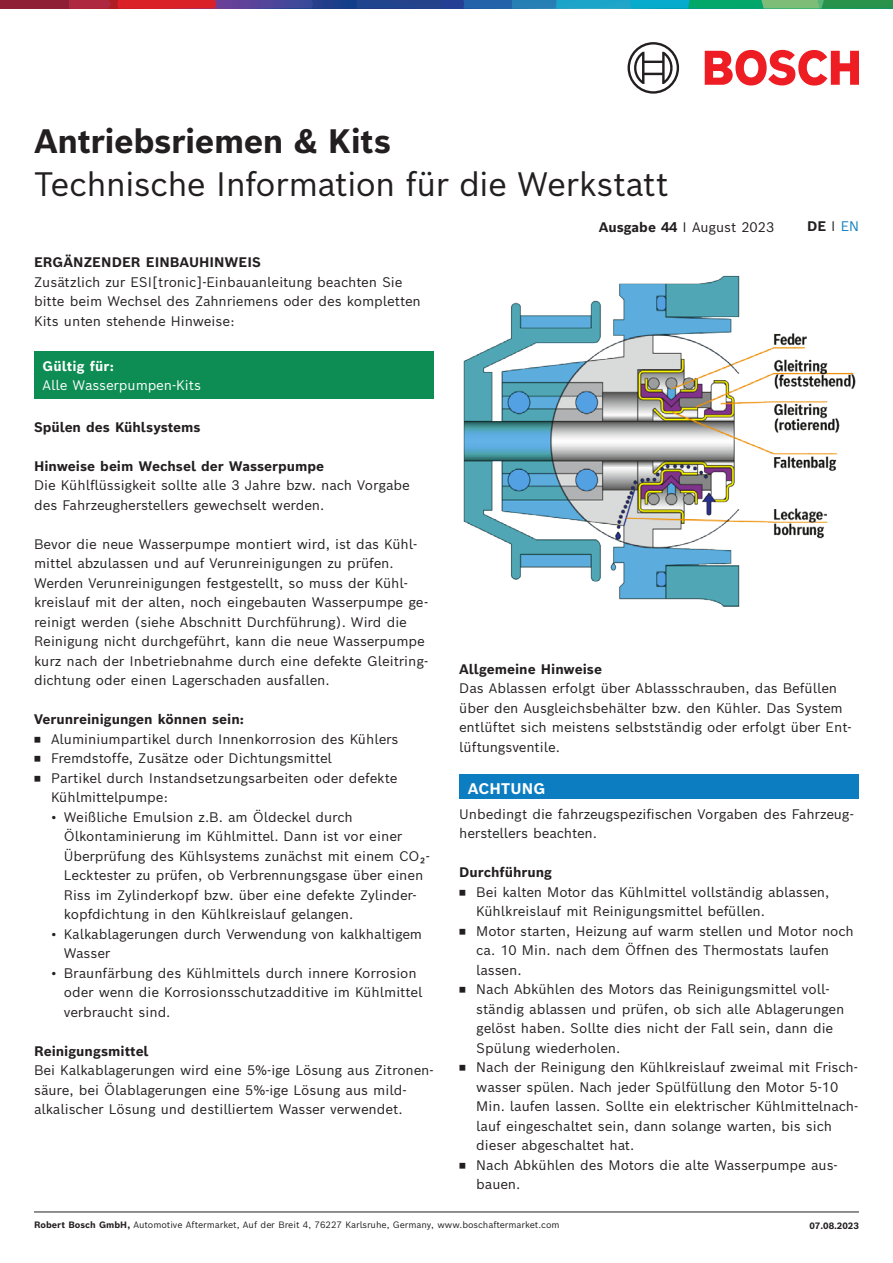
<style>
.page{position:relative;width:893px;height:1263px;background:#fff}
.page>*{position:absolute;margin:0;border:0;box-sizing:border-box;transform-origin:0 0}
.t1{font:33px "Bosch Sans";letter-spacing:-.025em;color:#231f20}
.t2{font:700 33px "Bosch Sans";letter-spacing:-.015em;color:#231f20}
.t3{font:700 15px "Bosch Sans";letter-spacing:.01em;color:#fff}
.t4{font:13.5px/19.5px "Bosch Sans";color:#231f20}
.t5{font:700 13.5px "Bosch Sans";color:#231f20}
.t6{font:13.5px "Bosch Sans";letter-spacing:-.005em;color:#fff}
.t7{font:700 13.5px "Bosch Sans";letter-spacing:.01em;color:#fff}
.t8{font:9px "Bosch Sans";color:#231f20}
.t9{font:700 9px "Bosch Sans";color:#231f20}
.s1{font-weight:700}
.s2{font-weight:400}
.s3{font-weight:400;color:#0d7dc2}
</style>
<div class="page">
<div style="left:34px;top:351px;width:400px;height:48px;background:#0d8c53"></div>
<div style="left:459px;top:774px;width:400px;height:25px;background:#0d7dc2"></div>
<img style="left:463px;top:275px;width:393px;height:332px">
<div style="left:0;top:0;width:69px;height:9px;background:#8f1f35"></div>
<svg style="left:69px;top:0;width:824px;height:9px;background:#476a80"></svg>
<svg style="left:705px;top:50px;width:154px;height:36px"></svg>
<svg style="left:628px;top:42px;width:51px;height:52px"></svg>
<hr style="left:34px;top:1211px;width:825px;height:1px;background:#231f20">
<h1 class="t2" style="left:34px;top:113px;width:359px">Antriebsriemen &amp; Kits</h1>
<h1 class="t1" style="left:34px;top:156px;width:636px">Technische Information für die Werkstatt</h1>
<p class="t4" style="left:599px;top:216px;width:177px"><span class="s1">Ausgabe 44</span> I August 2023</p>
<p class="t5" style="left:807px;top:215px;width:53px">DE <span class="s2">I</span> <span class="s3">EN</span></p>
<p class="t5" style="left:34px;top:251px;width:228px">ERGÄNZENDER EINBAUHINWEIS</p>
<p class="t4" style="left:34px;top:271px;width:388px">Zusätzlich zur ESI[tronic]-Einbauanleitung beachten Sie bitte beim Wechsel des Zahnriemens oder des kompletten<br>Kits unten stehende Hinweise:</p>
<p class="t7" style="left:43px;top:354px;width:73px">Gültig für:</p>
<p class="t6" style="left:43px;top:374px;width:160px">Alle Wasserpumpen-Kits</p>
<p class="t5" style="left:34px;top:415px;width:168px">Spülen des Kühlsystems</p>
<p class="t5" style="left:34px;top:454px;width:292px">Hinweise beim Wechsel der Wasserpumpe</p>
<p class="t4" style="left:34px;top:474px;width:377px">Die Kühlflüssigkeit sollte alle 3 Jahre bzw. nach Vorgabe des Fahrzeugherstellers gewechselt werden.</p>
<p class="t4" style="left:34px;top:533px;width:396px">Bevor die neue Wasserpumpe montiert wird, ist das Kühl&shy;mittel abzulassen und auf Verunreinigungen zu prüfen.<br>Werden Verunreinigungen festgestellt, so muss der Kühl&shy;kreislauf mit der alten, noch eingebauten Wasserpumpe ge&shy;reinigt werden (siehe Abschnitt Durchführung). Wird die Reinigung nicht durchgeführt, kann die neue Wasserpumpe kurz nach der Inbetriebnahme durch eine defekte Gleitring&shy;dichtung oder einen Lagerschaden ausfallen.</p>
<p class="t5" style="left:34px;top:708px;width:211px">Verunreinigungen können sein:</p>
<p class="t4" style="left:34px;top:728px;width:366px">◾ Aluminiumpartikel durch Innenkorrosion des Kühlers</p>
<p class="t4" style="left:34px;top:747px;width:299px">◾ Fremdstoffe, Zusätze oder Dichtungsmittel</p>
<p class="t4" style="left:34px;top:767px;width:365px">◾ Partikel durch Instandsetzungsarbeiten oder defekte</p>
<p class="t4" style="left:51px;top:786px;width:119px">Kühlmittelpumpe:</p>
<p class="t4" style="left:64px;top:806px;width:368px;text-indent:-13px">• Weißliche Emulsion z.B. am Öldeckel durch Ölkontaminierung im Kühlmittel. Dann ist vor einer Überprüfung des Kühlsystems zunächst mit einem CO₂- Lecktester zu prüfen, ob Verbrennungsgase über einen Riss im Zylinderkopf bzw. über eine defekte Zylinder&shy;kopfdichtung in den Kühlkreislauf gelangen.</p>
<p class="t4" style="left:64px;top:923px;width:360px;text-indent:-13px">• Kalkablagerungen durch Verwendung von kalkhaltigem<br>Wasser</p>
<p class="t4" style="left:64px;top:962px;width:360px;text-indent:-13px">• Braunfärbung des Kühlmittels durch innere Korrosion oder wenn die Korrosionsschutzadditive im Kühlmittel verbraucht sind.</p>
<p class="t5" style="left:34px;top:1039px;width:116px">Reinigungsmittel</p>
<p class="t4" style="left:34px;top:1059px;width:401px">Bei Kalkablagerungen wird eine 5%-ige Lösung aus Zitronen&shy;säure, bei Ölablagerungen eine 5%-ige Lösung aus mild&shy;alkalischer Lösung und destilliertem Wasser verwendet.</p>
<p class="t5" style="left:459px;top:657px;width:144px">Allgemeine Hinweise</p>
<p class="t4" style="left:459px;top:677px;width:394px">Das Ablassen erfolgt über Ablassschrauben, das Befüllen über den Ausgleichsbehälter bzw. den Kühler. Das System entlüftet sich meistens selbstständig oder erfolgt über Ent&shy;lüftungsventile.</p>
<p class="t3" style="left:468px;top:775px;width:79px">ACHTUNG</p>
<p class="t4" style="left:459px;top:803px;width:396px">Unbedingt die fahrzeugspezifischen Vorgaben des Fahrzeug&shy;herstellers beachten.</p>
<p class="t5" style="left:459px;top:861px;width:94px">Durchführung</p>
<p class="t4" style="left:459px;top:881px;width:372px">◾ Bei kalten Motor das Kühlmittel vollständig ablassen,</p>
<p class="t4" style="left:476px;top:900px;width:290px">Kühlkreislauf mit Reinigungsmittel befüllen.</p>
<p class="t4" style="left:459px;top:920px;width:396px">◾ Motor starten, Heizung auf warm stellen und Motor noch</p>
<p class="t4" style="left:476px;top:939px;width:354px">ca. 10 Min. nach dem Öffnen des Thermostats laufen</p>
<p class="t4" style="left:476px;top:959px;width:47px">lassen.</p>
<p class="t4" style="left:459px;top:978px;width:372px">◾ Nach Abkühlen des Motors das Reinigungsmittel voll-</p>
<p class="t4" style="left:476px;top:998px;width:370px">ständig ablassen und prüfen, ob sich alle Ablagerungen</p>
<p class="t4" style="left:476px;top:1017px;width:359px">gelöst haben. Sollte dies nicht der Fall sein, dann die</p>
<p class="t4" style="left:476px;top:1037px;width:146px">Spülung wiederholen.</p>
<p class="t4" style="left:459px;top:1056px;width:400px">◾ Nach der Reinigung den Kühlkreislauf zweimal mit Frisch-</p>
<p class="t4" style="left:476px;top:1076px;width:364px">wasser spülen. Nach jeder Spülfüllung den Motor 5-10</p>
<p class="t4" style="left:476px;top:1095px;width:384px">Min. laufen lassen. Sollte ein elektrischer Kühlmittelnach-</p>
<p class="t4" style="left:476px;top:1115px;width:357px">lauf eingeschaltet sein, dann solange warten, bis sich</p>
<p class="t4" style="left:476px;top:1134px;width:160px">dieser abgeschaltet hat.</p>
<p class="t4" style="left:459px;top:1154px;width:377px">◾ Nach Abkühlen des Motors die alte Wasserpumpe aus--</p>
<p class="t4" style="left:476px;top:1173px;width:46px">bauen.</p>
<p class="t8" style="left:34px;top:1217px;width:527px"><span class="s1">Robert Bosch GmbH,</span> Automotive Aftermarket, Auf der Breit 4, 76227 Karlsruhe, Germany, www.boschaftermarket.com</p>
<p class="t9" style="left:809px;top:1218px;width:51px">07.08.2023</p>
</div>
